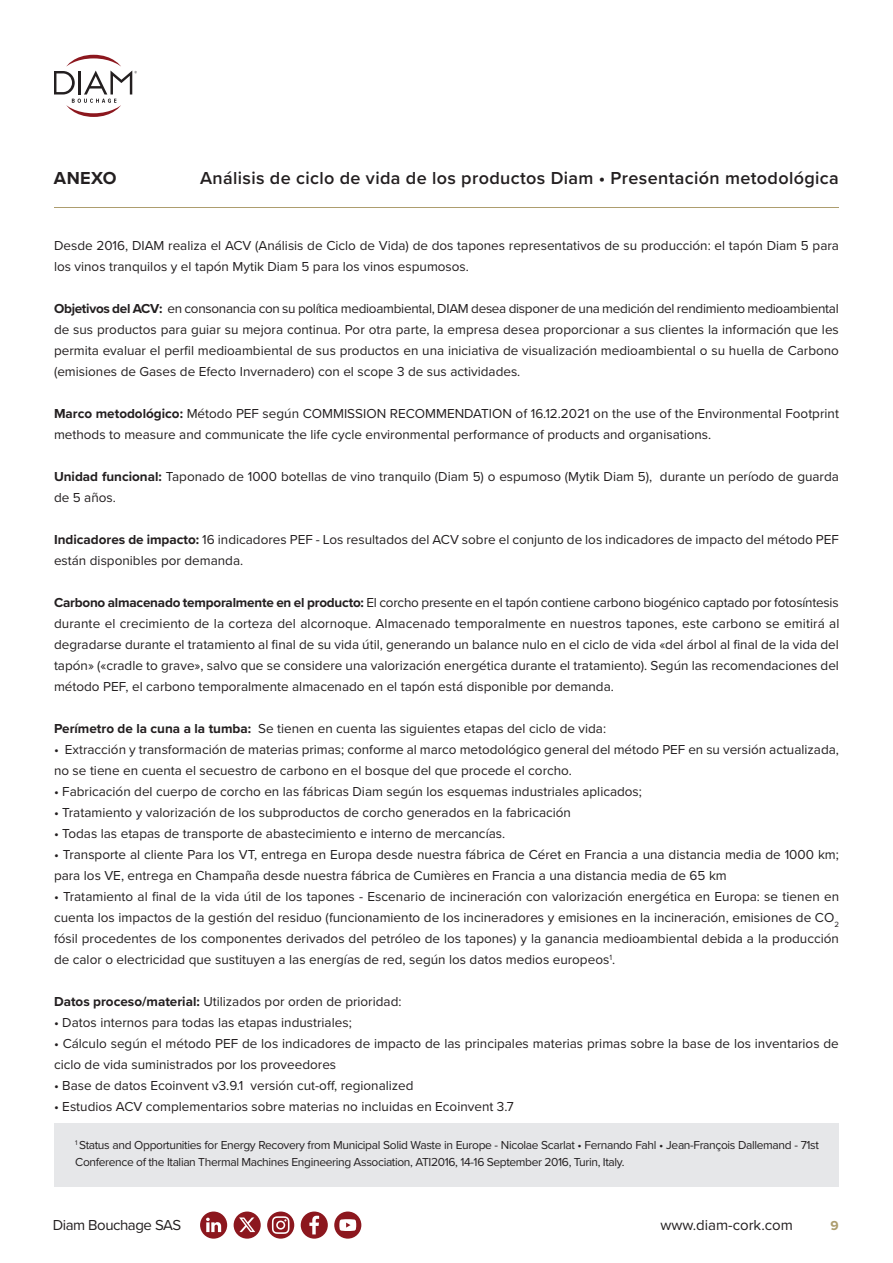
<style>
.page{position:relative;width:893px;height:1263px;background:#fff}
.page>*{position:absolute;margin:0;border:0;box-sizing:border-box;transform-origin:0 0}
.t1{font:600 18px "Proxima Nova";letter-spacing:.02em;color:#231f20}
.t2{font:700 18px "Proxima Nova";letter-spacing:.02em;color:#231f20}
.t3{font:15px "Proxima Nova";color:#231f20}
.t4{font:15px "Proxima Nova";letter-spacing:-.03em;color:#231f20}
.t5{font:13.5px/21px "Proxima Nova";color:#231f20}
.t6{font:700 13.5px "Proxima Nova";color:#ad9d6e}
.t7{font:12px/16.5px "Proxima Nova";letter-spacing:-.03em;color:#231f20}
.s1{font-weight:700}
</style>
<div class="page">
<svg style="left:54px;top:55px;width:83px;height:62px"></svg>
<div style="left:234px;top:1211px;width:27px;height:27px;background:#8c171e;border-radius:50%"></div>
<div style="left:301px;top:1211px;width:27px;height:27px;background:#8c171e;border-radius:50%"></div>
<svg style="left:267px;top:1211px;width:27px;height:27px"></svg>
<div style="left:334px;top:1211px;width:27px;height:27px;background:#8c171e;border-radius:50%"></div>
<div style="left:200px;top:1211px;width:27px;height:27px;background:#8c171e;border-radius:50%"></div>
<svg style="left:239px;top:1217px;width:16px;height:15px"></svg>
<svg style="left:272px;top:1216px;width:17px;height:18px"></svg>
<svg style="left:309px;top:1216px;width:10px;height:18px"></svg>
<svg style="left:339px;top:1219px;width:17px;height:12px"></svg>
<svg style="left:206px;top:1218px;width:15px;height:14px"></svg>
<hr style="left:55px;top:207px;width:784px;height:1px;background:#ad9d6e">
<div style="left:54px;top:1123px;width:785px;height:63px;background:#e6e7e9"></div>
<h1 class="t2" style="left:54px;top:165px;width:64px">ANEXO</h1>
<h1 class="t1" style="left:200px;top:165px;width:640px">Análisis de ciclo de vida de los productos Diam • Presentación metodológica</h1>
<p class="t5" style="left:54px;top:234px;width:786px">Desde 2016, DIAM realiza el ACV (Análisis de Ciclo de Vida) de dos tapones representativos de su producción: el tapón Diam 5 para los vinos tranquilos y el tapón Mytik Diam 5 para los vinos espumosos.</p>
<p class="t5" style="left:54px;top:297px;width:786px;text-align:justify"><span class="s1">Objetivos del ACV:</span> en consonancia con su política medioambiental, DIAM desea disponer de una medición del rendimiento medioambiental de sus productos para guiar su mejora continua. Por otra parte, la empresa desea proporcionar a sus clientes la información que les permita evaluar el perfil medioambiental de sus productos en una iniciativa de visualización medioambiental o su huella de Carbono (emisiones de Gases de Efecto Invernadero) con el scope 3 de sus actividades.</p>
<p class="t5" style="left:54px;top:402px;width:786px"><span class="s1">Marco metodológico:</span> Método PEF según COMMISSION RECOMMENDATION of 16.12.2021 on the use of the Environmental Footprint methods to measure and communicate the life cycle environmental performance of products and organisations.</p>
<p class="t5" style="left:54px;top:465px;width:786px"><span class="s1">Unidad funcional:</span> Taponado de 1000 botellas de vino tranquilo (Diam 5) o espumoso (Mytik Diam 5), durante un período de guarda de 5 años.</p>
<p class="t5" style="left:54px;top:528px;width:786px"><span class="s1">Indicadores de impacto:</span> 16 indicadores PEF - Los resultados del ACV sobre el conjunto de los indicadores de impacto del método PEF están disponibles por demanda.</p>
<p class="t5" style="left:54px;top:591px;width:787px;text-align:justify"><span class="s1">Carbono almacenado temporalmente en el producto:</span> El corcho presente en el tapón contiene carbono biogénico captado por fotosíntesis durante el crecimiento de la corteza del alcornoque. Almacenado temporalmente en nuestros tapones, este carbono se emitirá al degradarse durante el tratamiento al final de su vida útil, generando un balance nulo en el ciclo de vida «del árbol al final de la vida del tapón» («cradle to grave», salvo que se considere una valorización energética durante el tratamiento). Según las recomendaciones del método PEF, el carbono temporalmente almacenado en el tapón está disponible por demanda.</p>
<p class="t5" style="left:54px;top:717px;width:554px"><span class="s1">Perímetro de la cuna a la tumba:</span> Se tienen en cuenta las siguientes etapas del ciclo de vida:</p>
<p class="t5" style="left:54px;top:738px;width:787px">• Extracción y transformación de materias primas; conforme al marco metodológico general del método PEF en su versión actualizada, no se tiene en cuenta el secuestro de carbono en el bosque del que procede el corcho.</p>
<p class="t5" style="left:54px;top:780px;width:589px">• Fabricación del cuerpo de corcho en las fábricas Diam según los esquemas industriales aplicados;</p>
<p class="t5" style="left:54px;top:802px;width:518px">• Tratamiento y valorización de los subproductos de corcho generados en la fabricación</p>
<p class="t5" style="left:54px;top:823px;width:453px">• Todas las etapas de transporte de abastecimiento e interno de mercancías.</p>
<p class="t5" style="left:54px;top:844px;width:786px">• Transporte al cliente Para los VT, entrega en Europa desde nuestra fábrica de Céret en Francia a una distancia media de 1000 km; para los VE, entrega en Champaña desde nuestra fábrica de Cumières en Francia a una distancia media de 65 km</p>
<p class="t5" style="left:54px;top:886px;width:787px;text-align:justify">• Tratamiento al final de la vida útil de los tapones - Escenario de incineración con valorización energética en Europa: se tienen en cuenta los impactos de la gestión del residuo (funcionamiento de los incineradores y emisiones en la incineración, emisiones de CO<sub>2 </sub>fósil procedentes de los componentes derivados del petróleo de los tapones) y la ganancia medioambiental debida a la producción de calor o electricidad que sustituyen a las energías de red, según los datos medios europeos<sup>1</sup>.</p>
<p class="t5" style="left:54px;top:990px;width:349px"><span class="s1">Datos proceso/material:</span> Utilizados por orden de prioridad:</p>
<p class="t5" style="left:54px;top:1011px;width:299px">• Datos internos para todas las etapas industriales;</p>
<p class="t5" style="left:54px;top:1032px;width:786px">• Cálculo según el método PEF de los indicadores de impacto de las principales materias primas sobre la base de los inventarios de ciclo de vida suministrados por los proveedores</p>
<p class="t5" style="left:54px;top:1074px;width:361px">• Base de datos Ecoinvent v3.9.1 versión cut-off, regionalized</p>
<p class="t5" style="left:54px;top:1095px;width:461px">• Estudios ACV complementarios sobre materias no incluidas en Ecoinvent 3.7</p>
<p class="t7" style="left:75px;top:1136px;width:745px"><sup>1</sup> Status and Opportunities for Energy Recovery from Municipal Solid Waste in Europe - Nicolae Scarlat • Fernando Fahl • Jean-François Dallemand - 71st<br>Conference of the Italian Thermal Machines Engineering Association, ATI2016, 14-16 September 2016, Turin, Italy.</p>
<p class="t4" style="left:53px;top:1214px;width:130px">Diam Bouchage SAS</p>
<p class="t3" style="left:660px;top:1214px;width:134px">www.diam-cork.com</p>
<p class="t6" style="left:830px;top:1215px;width:10px">9</p>
</div>
